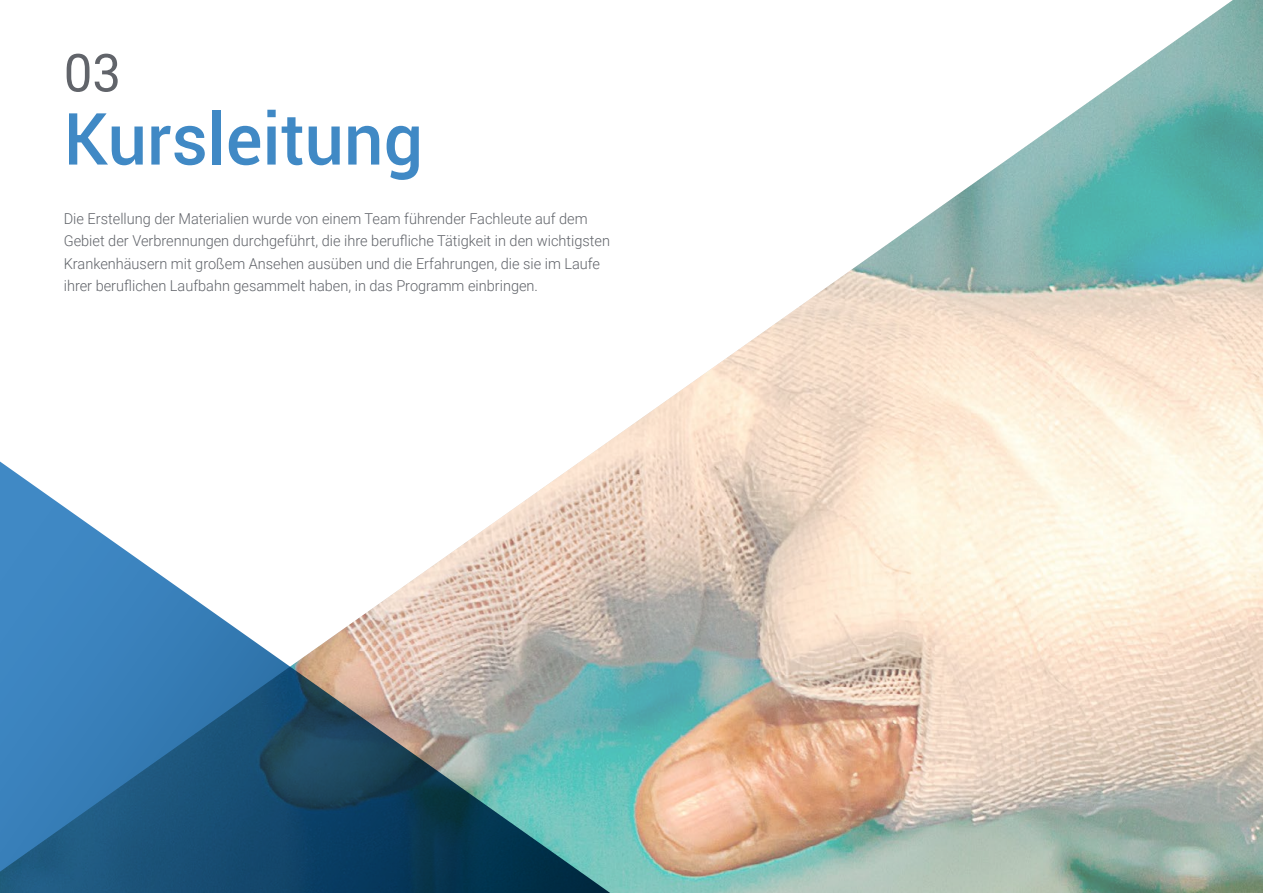
<style>
.page{position:relative;width:1263px;height:893px;background:#fff}
.page>*{position:absolute;margin:0;border:0;box-sizing:border-box;transform-origin:0 0}
.t1{font:500 72px "Roboto";color:#4089c5}
.t2{font:52.5px "Roboto";color:#61646a}
.t3{font:300 15px/22.5px "Roboto";color:#61646a}
</style>
<div class="page">
<img style="left:602px;top:0;width:661px;height:893px">
<svg style="left:0;top:446px;width:640px;height:447px"></svg>
<h2 class="t2" style="left:64px;top:36px;width:59px">03</h2>
<h1 class="t1" style="left:64px;top:88px;width:361px">Kursleitung</h1>
<p class="t3" style="left:64px;top:207px;width:548px">Die Erstellung der Materialien wurde von einem Team führender Fachleute auf dem Gebiet der Verbrennungen durchgeführt, die ihre berufliche Tätigkeit in den wichtigsten Krankenhäusern mit großem Ansehen ausüben und die Erfahrungen, die sie im Laufe ihrer beruflichen Laufbahn gesammelt haben, in das Programm einbringen.</p>
</div>
